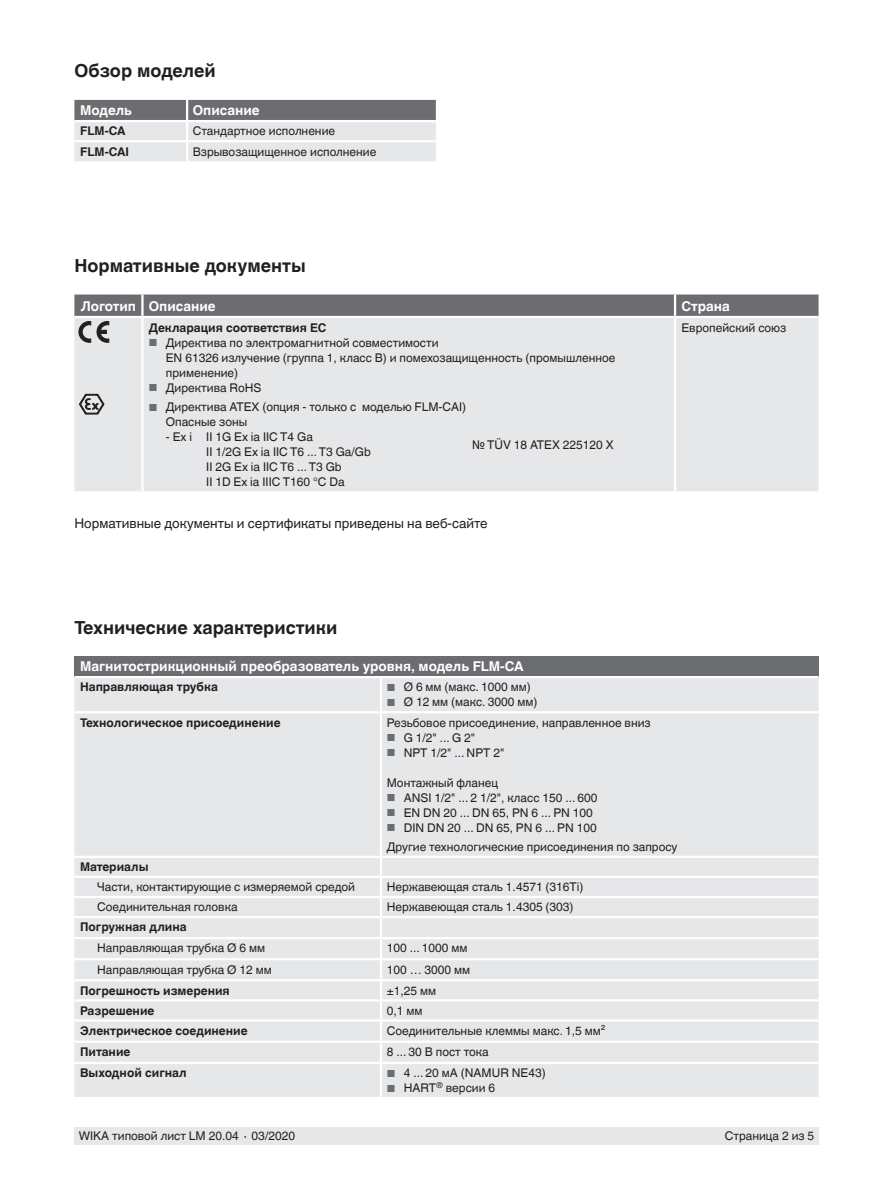
<style>
.page{position:relative;width:893px;height:1188px;background:#fff}
.page>*{position:absolute;margin:0;border:0;box-sizing:border-box;transform-origin:0 0}
.t1{font:700 18px "Helvetica World";color:#231f20}
.t2{font:700 13.5px "Helvetica World";color:#fff}
.t3{font:13.5px "Helvetica World";color:#231f20}
.t4{font:12px/15px "Helvetica World";color:#231f20}
.t5{font:700 12px "Helvetica World";color:#231f20}
.s1{font-size:10.2px;color:#6c6d70}
</style>
<div class="page">
<div style="left:74px;top:1128px;width:745px;height:17px;background:#e6e7e9"></div>
<div style="left:74px;top:342px;width:745px;height:149px;background:#e6e7e9"></div>
<hr style="left:674px;top:318px;width:2px;height:173px;background:#fff">
<hr style="left:141px;top:318px;width:3px;height:173px;background:#fff">
<svg style="left:74px;top:295px;width:745px;height:47px;background:#afb0b3"></svg>
<svg style="left:79px;top:394px;width:26px;height:21px"></svg>
<div style="left:74px;top:656px;width:745px;height:21px;background:#6c6d70"></div>
<div style="left:74px;top:678px;width:745px;height:419px;background:#e6e7e9"></div>
<hr style="left:74px;top:676px;width:307px;height:2px;background:#fff">
<hr style="left:381px;top:676px;width:438px;height:2px;background:#fff">
<hr style="left:380px;top:678px;width:2px;height:33px;background:#fff">
<hr style="left:74px;top:711px;width:307px;height:2px;background:#fff">
<hr style="left:381px;top:711px;width:438px;height:2px;background:#fff">
<hr style="left:380px;top:713px;width:2px;height:143px;background:#fff">
<hr style="left:74px;top:856px;width:307px;height:2px;background:#fff">
<hr style="left:381px;top:856px;width:438px;height:2px;background:#fff">
<hr style="left:74px;top:876px;width:307px;height:2px;background:#fff">
<hr style="left:381px;top:876px;width:438px;height:2px;background:#fff">
<hr style="left:74px;top:896px;width:307px;height:2px;background:#fff">
<hr style="left:381px;top:896px;width:438px;height:2px;background:#fff">
<hr style="left:74px;top:916px;width:307px;height:2px;background:#fff">
<hr style="left:381px;top:916px;width:438px;height:2px;background:#fff">
<hr style="left:74px;top:937px;width:307px;height:2px;background:#fff">
<hr style="left:381px;top:937px;width:438px;height:2px;background:#fff">
<hr style="left:74px;top:958px;width:307px;height:2px;background:#fff">
<hr style="left:381px;top:958px;width:438px;height:2px;background:#fff">
<hr style="left:74px;top:979px;width:307px;height:2px;background:#fff">
<hr style="left:381px;top:979px;width:438px;height:2px;background:#fff">
<hr style="left:74px;top:999px;width:307px;height:3px;background:#fff">
<hr style="left:381px;top:999px;width:438px;height:3px;background:#fff">
<hr style="left:74px;top:1019px;width:307px;height:3px;background:#fff">
<hr style="left:381px;top:1019px;width:438px;height:3px;background:#fff">
<hr style="left:74px;top:1041px;width:307px;height:2px;background:#fff">
<hr style="left:381px;top:1041px;width:438px;height:2px;background:#fff">
<svg style="left:380px;top:858px;width:2px;height:204px"></svg>
<hr style="left:74px;top:1062px;width:307px;height:2px;background:#fff">
<hr style="left:381px;top:1062px;width:438px;height:2px;background:#fff">
<hr style="left:380px;top:1064px;width:2px;height:33px;background:#fff">
<svg style="left:74px;top:100px;width:362px;height:61px;background:#bebfc1"></svg>
<hr style="left:74px;top:120px;width:113px;height:2px;background:#fff">
<hr style="left:187px;top:120px;width:249px;height:2px;background:#fff">
<h1 class="t1" style="left:74px;top:60px;width:143px">Обзор моделей</h1>
<p class="t2" style="left:80px;top:103px;width:53px">Модель</p>
<p class="t2" style="left:193px;top:103px;width:68px">Описание</p>
<p class="t5" style="left:80px;top:124px;width:47px">FLM-CA</p>
<p class="t4" style="left:193px;top:124px;width:144px">Стандартное исполнение</p>
<p class="t5" style="left:80px;top:144px;width:51px">FLM-CAI</p>
<p class="t4" style="left:193px;top:144px;width:185px">Взрывозащищенное исполнение</p>
<h1 class="t1" style="left:74px;top:256px;width:233px">Нормативные документы</h1>
<p class="t2" style="left:81px;top:298px;width:136px">Логотип Описание</p>
<p class="t2" style="left:681px;top:298px;width:50px">Страна</p>
<p class="t5" style="left:149px;top:321px;width:179px">Декларация соответствия ЕС</p>
<p class="t4" style="left:166px;top:335px;width:451px;text-indent:-17px"><span class="s1">■</span> Директива по электромагнитной совместимости<br>EN 61326 излучение (группа 1, класс B) и помехозащищенность (промышленное применение)</p>
<p class="t4" style="left:149px;top:380px;width:114px"><span class="s1">■</span> Директива RoHS</p>
<p class="t4" style="left:166px;top:400px;width:302px;text-indent:-17px"><span class="s1">■</span> Директива ATEX (опция - только с моделью FLM-CAI)<br>Опасные зоны</p>
<p class="t4" style="left:206px;top:429px;width:166px;text-indent:-40px">- Ex i II 1G Ex ia IIC T4 Ga<br>II 1/2G Ex ia IIC T6 ... T3 Ga/Gb<br>II 2G Ex ia IIC T6 ... T3 Gb<br>II 1D Ex ia IIIC T160 °C Da</p>
<p class="t4" style="left:472px;top:437px;width:143px">№ TÜV 18 ATEX 225120 X</p>
<p class="t4" style="left:681px;top:320px;width:106px">Европейский союз</p>
<p class="t3" style="left:74px;top:516px;width:415px">Нормативные документы и сертификаты приведены на веб-сайте</p>
<h1 class="t1" style="left:74px;top:617px;width:265px">Технические характеристики</h1>
<p class="t2" style="left:80px;top:659px;width:445px">Магнитострикционный преобразователь уровня, модель FLM-CA</p>
<p class="t5" style="left:80px;top:680px;width:139px">Направляющая трубка</p>
<p class="t4" style="left:387px;top:680px;width:146px"><span class="s1">■</span> Ø 6 мм (макс. 1000 мм)</p>
<p class="t4" style="left:387px;top:695px;width:152px"><span class="s1">■</span> Ø 12 мм (макс. 3000 мм)</p>
<p class="t5" style="left:80px;top:715px;width:202px">Технологическое присоединение</p>
<p class="t4" style="left:387px;top:715px;width:265px">Резьбовое присоединение, направленное вниз</p>
<p class="t4" style="left:387px;top:730px;width:90px"><span class="s1">■</span> G 1/2" ... G 2"</p>
<p class="t4" style="left:387px;top:745px;width:119px"><span class="s1">■</span> NPT 1/2" ... NPT 2"</p>
<p class="t4" style="left:387px;top:775px;width:113px">Монтажный фланец</p>
<p class="t4" style="left:387px;top:790px;width:212px"><span class="s1">■</span> ANSI 1/2" ... 2 1/2", класс 150 ... 600</p>
<p class="t4" style="left:387px;top:805px;width:208px"><span class="s1">■</span> EN DN 20 ... DN 65, PN 6 ... PN 100</p>
<p class="t4" style="left:387px;top:818px;width:292px;line-height:19.5px"><span class="s1">■</span> DIN DN 20 ... DN 65, PN 6 ... PN 100<br>Другие технологические присоединения по запросу</p>
<p class="t5" style="left:80px;top:860px;width:70px">Материалы</p>
<p class="t4" style="left:97px;top:880px;width:259px">Части, контактирующие с измеряемой средой</p>
<p class="t4" style="left:387px;top:880px;width:198px">Нержавеющая сталь 1.4571 (316Ti)</p>
<p class="t4" style="left:97px;top:900px;width:142px">Соединительная головка</p>
<p class="t4" style="left:387px;top:900px;width:188px">Нержавеющая сталь 1.4305 (303)</p>
<p class="t5" style="left:80px;top:920px;width:108px">Погружная длина</p>
<p class="t4" style="left:97px;top:941px;width:169px">Направляющая трубка Ø 6 мм</p>
<p class="t4" style="left:387px;top:941px;width:82px">100 ... 1000 мм</p>
<p class="t4" style="left:97px;top:962px;width:176px">Направляющая трубка Ø 12 мм</p>
<p class="t4" style="left:387px;top:962px;width:85px">100 … 3000 мм</p>
<p class="t5" style="left:80px;top:983px;width:151px">Погрешность измерения</p>
<p class="t4" style="left:387px;top:983px;width:51px">±1,25 мм</p>
<p class="t5" style="left:80px;top:1004px;width:76px">Разрешение</p>
<p class="t4" style="left:387px;top:1003px;width:37px">0,1 мм</p>
<p class="t5" style="left:80px;top:1024px;width:169px">Электрическое соединение</p>
<p class="t4" style="left:387px;top:1023px;width:220px">Соединительные клеммы макс. 1,5 мм²</p>
<p class="t5" style="left:80px;top:1045px;width:52px">Питание</p>
<p class="t4" style="left:387px;top:1044px;width:104px">8 ... 30 В пост тока</p>
<p class="t5" style="left:80px;top:1066px;width:108px">Выходной сигнал</p>
<p class="t4" style="left:387px;top:1066px;width:161px"><span class="s1">■</span> 4 ... 20 мА (NAMUR NE43)</p>
<p class="t4" style="left:387px;top:1081px;width:110px"><span class="s1">■</span> HART<sup>®</sup> версии 6</p>
<p class="t4" style="left:79px;top:1129px;width:218px">WIKA типовой лист LM 20.04 ∙ 03/2020</p>
<p class="t4" style="left:725px;top:1129px;width:91px">Страница 2 из 5</p>
</div>
